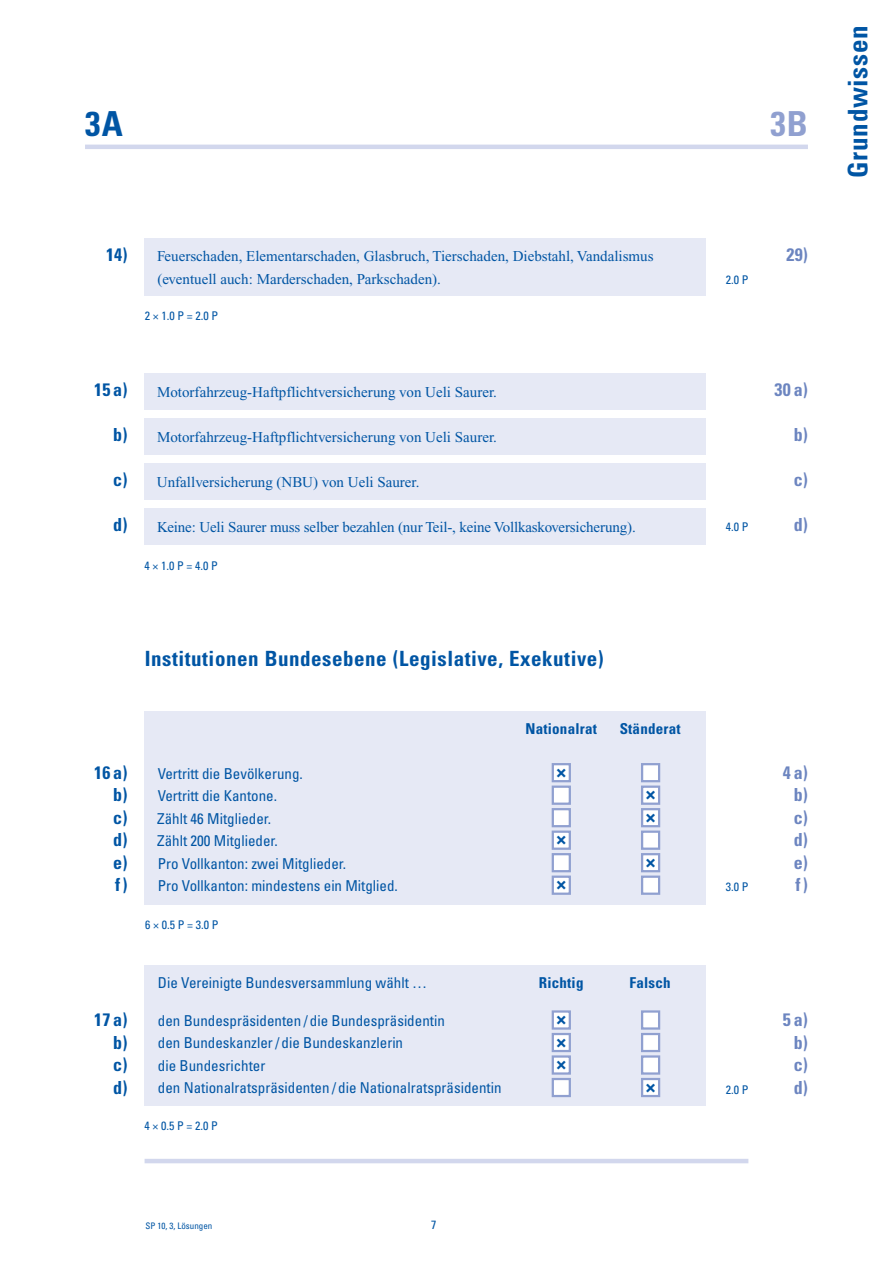
<style>
.page{position:relative;width:893px;height:1263px;background:#fff}
.page>*{position:absolute;margin:0;border:0;box-sizing:border-box;transform-origin:0 0}
.t1{font:700 condensed 34.5px "Univers";color:#0055a4}
.t2{font:700 condensed 34.5px "Univers";color:#90a0d0}
.t3{font:700 condensed 27px "Univers";letter-spacing:.025em;color:#0055a4}
.t4{font:700 condensed 21px "Univers";letter-spacing:.025em;color:#0055a4}
.t5{font:700 condensed 19.5px "Univers";color:#0055a4}
.t6{font:700 condensed 18px/22.5px "Univers";letter-spacing:.015em;color:#0055a4;text-align:justify}
.t7{font:700 condensed 18px/22.5px "Univers";letter-spacing:.085em;color:#6c85c0;text-align:justify}
.t8{font:15px/22.5px "Times New Roman";color:#0055a4}
.t9{font:condensed 15px "Univers";color:#0055a4}
.t10{font:700 condensed 15px "Univers";letter-spacing:.015em;color:#0055a4}
.t11{font:condensed 12px "Univers";color:#0055a4}
.t12{font:condensed 9px "Univers";color:#0055a4}
</style>
<div class="page">
<hr style="left:85px;top:145px;width:723px;height:4px;background:#d2d7ed">
<hr style="left:145px;top:1159px;width:603px;height:4px;background:#d2d7ed">
<div style="left:145px;top:965px;width:561px;height:141px;background:#e6e9f5"></div>
<div style="left:553px;top:1011px;width:17px;height:17px;background:#fff"></div>
<div style="left:552px;top:1010px;width:19px;height:20px;border:2px solid #90a0d0"></div>
<div style="left:641px;top:1010px;width:19px;height:20px;background:#fff;border:2px solid #90a0d0"></div>
<div style="left:553px;top:1034px;width:17px;height:17px;background:#fff"></div>
<div style="left:552px;top:1033px;width:19px;height:19px;border:2px solid #90a0d0"></div>
<div style="left:641px;top:1033px;width:19px;height:19px;background:#fff;border:2px solid #90a0d0"></div>
<div style="left:553px;top:1056px;width:17px;height:17px;background:#fff"></div>
<div style="left:552px;top:1055px;width:19px;height:20px;border:2px solid #90a0d0"></div>
<div style="left:641px;top:1055px;width:19px;height:20px;background:#fff;border:2px solid #90a0d0"></div>
<div style="left:552px;top:1078px;width:19px;height:19px;background:#fff;border:2px solid #90a0d0"></div>
<div style="left:642px;top:1079px;width:17px;height:17px;background:#fff"></div>
<div style="left:641px;top:1078px;width:19px;height:19px;border:2px solid #90a0d0"></div>
<div style="left:145px;top:711px;width:561px;height:193px;background:#e6e9f5"></div>
<div style="left:553px;top:764px;width:17px;height:17px;background:#fff"></div>
<div style="left:552px;top:763px;width:19px;height:19px;border:2px solid #90a0d0"></div>
<div style="left:641px;top:763px;width:19px;height:19px;background:#fff;border:2px solid #90a0d0"></div>
<div style="left:552px;top:785px;width:19px;height:20px;background:#fff;border:2px solid #90a0d0"></div>
<div style="left:642px;top:787px;width:17px;height:17px;background:#fff"></div>
<div style="left:641px;top:785px;width:19px;height:20px;border:2px solid #90a0d0"></div>
<div style="left:552px;top:808px;width:19px;height:19px;background:#fff;border:2px solid #90a0d0"></div>
<div style="left:642px;top:809px;width:17px;height:17px;background:#fff"></div>
<div style="left:641px;top:808px;width:19px;height:19px;border:2px solid #90a0d0"></div>
<div style="left:553px;top:832px;width:17px;height:17px;background:#fff"></div>
<div style="left:552px;top:830px;width:19px;height:20px;border:2px solid #90a0d0"></div>
<div style="left:641px;top:830px;width:19px;height:20px;background:#fff;border:2px solid #90a0d0"></div>
<div style="left:552px;top:853px;width:19px;height:19px;background:#fff;border:2px solid #90a0d0"></div>
<div style="left:642px;top:854px;width:17px;height:17px;background:#fff"></div>
<div style="left:641px;top:853px;width:19px;height:19px;border:2px solid #90a0d0"></div>
<div style="left:553px;top:877px;width:17px;height:17px;background:#fff"></div>
<div style="left:552px;top:875px;width:19px;height:20px;border:2px solid #90a0d0"></div>
<div style="left:641px;top:875px;width:19px;height:20px;background:#fff;border:2px solid #90a0d0"></div>
<div style="left:145px;top:238px;width:561px;height:58px;background:#e6e9f5"></div>
<div style="left:145px;top:373px;width:561px;height:37px;background:#e6e9f5"></div>
<div style="left:145px;top:418px;width:561px;height:37px;background:#e6e9f5"></div>
<div style="left:145px;top:463px;width:561px;height:37px;background:#e6e9f5"></div>
<div style="left:145px;top:508px;width:561px;height:37px;background:#e6e9f5"></div>
<h1 class="t1" style="left:85px;top:103px;width:39px">3A</h1>
<h1 class="t2" style="left:770px;top:103px;width:39px">3B</h1>
<p class="t6" style="left:106px;top:243px;width:23px">14)</p>
<p class="t8" style="left:157px;top:245px;width:498px">Feuerschaden, Elementarschaden, Glasbruch, Tierschaden, Diebstahl, Vandalismus (eventuell auch: Marderschaden, Parkschaden).</p>
<p class="t11" style="left:145px;top:308px;width:75px">2 × 1.0 P = 2.0 P</p>
<p class="t6" style="left:94px;top:378px;width:35px">15 a)</p>
<p class="t6" style="left:113px;top:423px;width:16px">b)</p>
<p class="t6" style="left:113px;top:468px;width:16px">c)</p>
<p class="t6" style="left:113px;top:513px;width:16px">d)</p>
<p class="t8" style="left:157px;top:380px;width:341px">Motorfahrzeug-Haftpflichtversicherung von Ueli Saurer.</p>
<p class="t8" style="left:157px;top:425px;width:341px">Motorfahrzeug-Haftpflichtversicherung von Ueli Saurer.</p>
<p class="t8" style="left:157px;top:470px;width:264px">Unfallversicherung (NBU) von Ueli Saurer.</p>
<p class="t8" style="left:157px;top:515px;width:480px">Keine: Ueli Saurer muss selber bezahlen (nur Teil-, keine Vollkaskoversicherung).</p>
<p class="t11" style="left:145px;top:558px;width:75px">4 × 1.0 P = 4.0 P</p>
<h3 class="t4" style="left:145px;top:646px;width:460px">Institutionen Bundesebene (Legislative, Exekutive)</h3>
<p class="t6" style="left:113px;top:761px;width:16px;text-indent:-19px">16 a) b) c) d) e) f )</p>
<p class="t10" style="left:525px;top:719px;width:73px">Nationalrat</p>
<p class="t10" style="left:620px;top:719px;width:62px">Ständerat</p>
<p class="t9" style="left:158px;top:764px;width:147px">Vertritt die Bevölkerung.</p>
<h3 class="t5" style="left:556px;top:759px;width:11px">×</h3>
<p class="t9" style="left:158px;top:786px;width:121px">Vertritt die Kantone.</p>
<h3 class="t5" style="left:646px;top:781px;width:11px">×</h3>
<p class="t9" style="left:157px;top:809px;width:115px">Zählt 46 Mitglieder.</p>
<h3 class="t5" style="left:646px;top:804px;width:11px">×</h3>
<p class="t9" style="left:157px;top:831px;width:122px">Zählt 200 Mitglieder.</p>
<h3 class="t5" style="left:556px;top:826px;width:11px">×</h3>
<p class="t9" style="left:158px;top:854px;width:190px">Pro Vollkanton: zwei Mitglieder.</p>
<h3 class="t5" style="left:646px;top:849px;width:11px">×</h3>
<p class="t9" style="left:158px;top:876px;width:242px">Pro Vollkanton: mindestens ein Mitglied.</p>
<h3 class="t5" style="left:556px;top:871px;width:11px">×</h3>
<p class="t11" style="left:145px;top:917px;width:75px">6 × 0.5 P = 3.0 P</p>
<p class="t6" style="left:113px;top:1008px;width:16px;text-indent:-19px">17 a) b) c) d)</p>
<p class="t9" style="left:158px;top:973px;width:271px">Die Vereinigte Bundesversammlung wählt …</p>
<p class="t10" style="left:539px;top:974px;width:46px">Richtig</p>
<p class="t10" style="left:630px;top:974px;width:43px">Falsch</p>
<p class="t9" style="left:158px;top:1011px;width:288px">den Bundespräsidenten /die Bundespräsidentin</p>
<h3 class="t5" style="left:556px;top:1006px;width:11px">×</h3>
<p class="t9" style="left:158px;top:1033px;width:247px">den Bundeskanzler / die Bundeskanzlerin</p>
<h3 class="t5" style="left:556px;top:1028px;width:11px">×</h3>
<p class="t9" style="left:158px;top:1056px;width:109px">die Bundesrichter</p>
<h3 class="t5" style="left:556px;top:1051px;width:11px">×</h3>
<p class="t9" style="left:158px;top:1078px;width:345px">den Nationalratspräsidenten /die Nationalratspräsidentin</p>
<h3 class="t5" style="left:646px;top:1073px;width:11px">×</h3>
<p class="t11" style="left:145px;top:1118px;width:75px">4 × 0.5 P = 2.0 P</p>
<p class="t12" style="left:145px;top:1220px;width:68px">SP 10, 3, Lösungen</p>
<p class="t11" style="left:431px;top:1217px;width:7px">7</p>
<p class="t11" style="left:726px;top:272px;width:24px">2.0 P</p>
<p class="t7" style="left:786px;top:243px;width:23px">29)</p>
<p class="t11" style="left:726px;top:519px;width:24px">4.0 P</p>
<p class="t7" style="left:775px;top:378px;width:35px">30 a)</p>
<p class="t7" style="left:794px;top:423px;width:16px">b)</p>
<p class="t7" style="left:794px;top:468px;width:16px">c)</p>
<p class="t7" style="left:794px;top:513px;width:16px">d)</p>
<p class="t11" style="left:726px;top:879px;width:24px">3.0 P</p>
<p class="t7" style="left:794px;top:761px;width:16px;text-indent:-11px">4a) b) c) d) e) f )</p>
<p class="t11" style="left:726px;top:1082px;width:24px">2.0 P</p>
<p class="t7" style="left:783px;top:1008px;width:27px;text-align:center">5a) b) c) d)</p>
<h2 class="t3" style="left:841px;top:178px;width:154px;rotate:-90deg">Grundwissen</h2>
</div>
